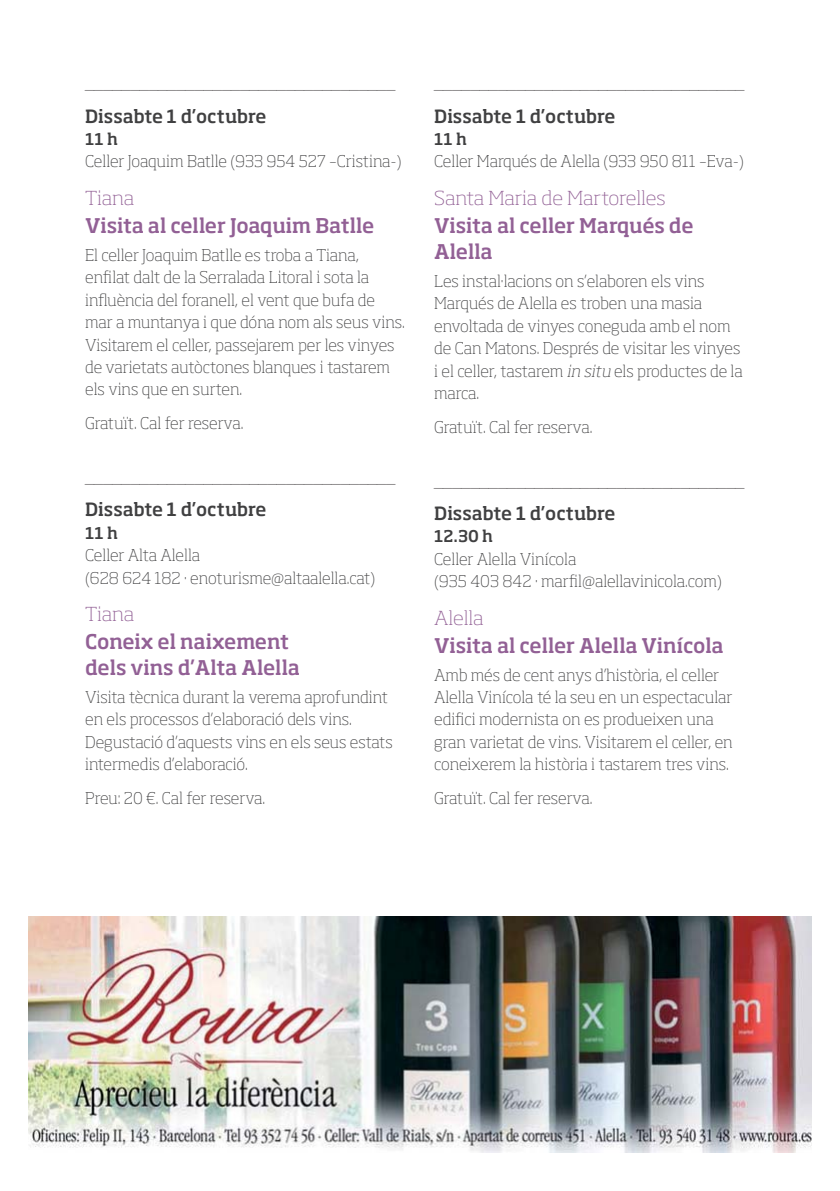
<style>
.page{position:relative;width:840px;height:1191px;background:#fff}
.page>*{position:absolute;margin:0;border:0;box-sizing:border-box;transform-origin:0 0}
.t1{font:500 20px/26px "Soho Std";letter-spacing:-.005em;color:#926095}
.t2{font:200 19px "Soho Std";letter-spacing:-.01em;color:#926095;scale:1.05 1}
.t3{font:500 18px "Soho Std";color:#404041}
.t4{font:200 16px/22.4px "Soho Std";color:#404041}
.t5{font:200 16px "Soho Std";color:#231f20}
.t6{font:500 16px "Soho Std";color:#404041}
.s1{font-style:italic}
</style>
<div class="page">
<img style="left:28px;top:916px;width:783px;height:236px">
<p class="t5" style="left:85px;top:77px;width:312px">__________________________________</p>
<p class="t3" style="left:85px;top:109px;width:183px">Dissabte 1 d’octubre</p>
<p class="t6" style="left:85px;top:133px;width:34px">11 h</p>
<p class="t4" style="left:85px;top:152px;width:318px">Celler Joaquim Batlle (933 954 527 –Cristina-)</p>
<p class="t2" style="left:85px;top:190px;width:48px">Tiana</p>
<p class="t1" style="left:85px;top:214px;width:290px">Visita al celler Joaquim Batlle</p>
<p class="t4" style="left:85px;top:245px;width:321px">El celler Joaquim Batlle es troba a Tiana, enfilat dalt de la Serralada Litoral i sota la influència del foranell, el vent que bufa de mar a muntanya i que dóna nom als seus vins.<br>Visitarem el celler, passejarem per les vinyes de varietats autòctones blanques i tastarem els vins que en surten.</p>
<p class="t4" style="left:85px;top:413px;width:160px">Gratuït. Cal fer reserva.</p>
<p class="t5" style="left:85px;top:471px;width:312px">__________________________________</p>
<p class="t3" style="left:85px;top:502px;width:183px">Dissabte 1 d’octubre</p>
<p class="t6" style="left:85px;top:526px;width:34px">11 h</p>
<p class="t4" style="left:85px;top:545px;width:291px">Celler Alta Alella<br>(628 624 182 · enoturisme@altaalella.cat)</p>
<p class="t2" style="left:85px;top:606px;width:48px">Tiana</p>
<p class="t1" style="left:85px;top:630px;width:216px">Coneix el naixement dels vins d’Alta Alella</p>
<p class="t4" style="left:85px;top:687px;width:309px">Visita tècnica durant la verema aprofundint en els processos d’elaboració dels vins.<br>Degustació d’aquests vins en els seus estats intermedis d’elaboració.</p>
<p class="t4" style="left:85px;top:788px;width:182px">Preu: 20 €. Cal fer reserva.</p>
<p class="t5" style="left:434px;top:77px;width:312px">__________________________________</p>
<p class="t3" style="left:434px;top:109px;width:183px">Dissabte 1 d’octubre</p>
<p class="t6" style="left:434px;top:133px;width:34px">11 h</p>
<p class="t4" style="left:434px;top:152px;width:311px">Celler Marqués de Alella (933 950 811 –Eva-)</p>
<p class="t2" style="left:434px;top:190px;width:222px">Santa Maria de Martorelles</p>
<p class="t1" style="left:434px;top:214px;width:261px">Visita al celler Marqués de<br>Alella</p>
<p class="t4" style="left:434px;top:271px;width:310px">Les instal·lacions on s’elaboren els vins Marqués de Alella es troben una masia envoltada de vinyes coneguda amb el nom de Can Matons. Després de visitar les vinyes i el celler, tastarem <span class="s1">in situ</span> els productes de la marca.</p>
<p class="t4" style="left:434px;top:417px;width:160px">Gratuït. Cal fer reserva.</p>
<p class="t5" style="left:434px;top:474px;width:312px">__________________________________</p>
<p class="t3" style="left:434px;top:506px;width:183px">Dissabte 1 d’octubre</p>
<p class="t6" style="left:434px;top:530px;width:60px">12.30 h</p>
<p class="t4" style="left:434px;top:549px;width:289px">Celler Alella Vinícola<br>(935 403 842 · marfil@alellavinicola.com)</p>
<p class="t2" style="left:434px;top:610px;width:49px">Alella</p>
<p class="t1" style="left:434px;top:634px;width:291px">Visita al celler Alella Vinícola</p>
<p class="t4" style="left:434px;top:665px;width:300px">Amb més de cent anys d’història, el celler Alella Vinícola té la seu en un espectacular edifici modernista on es produeixen una gran varietat de vins. Visitarem el celler, en coneixerem la història i tastarem tres vins.</p>
<p class="t4" style="left:434px;top:788px;width:160px">Gratuït. Cal fer reserva.</p>
</div>
